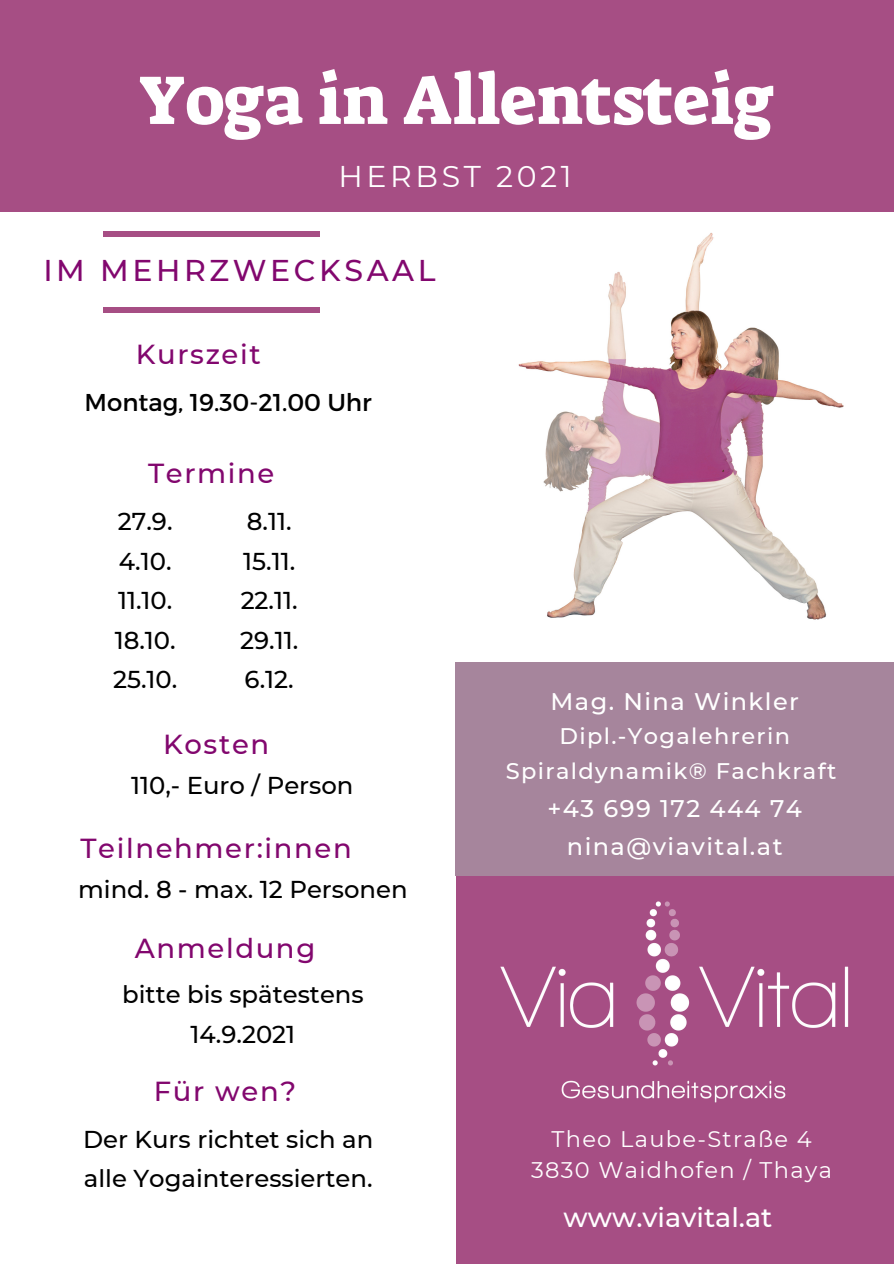
<style>
.page{position:relative;width:894px;height:1264px;background:#fff}
.page>*{position:absolute;margin:0;border:0;box-sizing:border-box;transform-origin:0 0}
.t1{font:69.9px "Suez One";color:#fff}
.t2{font:500 30px "Montserrat";letter-spacing:.12em;color:#82076e}
.t3{font:30px "Montserrat";letter-spacing:.12em;color:#fff}
.t4{font:500 27.45px "Montserrat";letter-spacing:.06em;color:#82076e}
.t5{font:500 27px "Montserrat";color:#fff}
.t6{font:500 24.3px/39.5px "Montserrat";color:#000;text-align:center}
.t7{font:24.3px "Montserrat";color:#000}
.t8{font:500 24px "Montserrat";letter-spacing:.06em;color:#fff}
.t9{font:500 22.5px "Montserrat";letter-spacing:.06em;color:#fff}
.t10{font:22.5px "Montserrat";letter-spacing:.06em;color:#fff}
</style>
<div class="page">
<div style="left:0;top:0;width:893px;height:1263px;background:#a64e84"></div>
<img style="left:455px;top:212px;width:438px;height:450px">
<div style="left:0;top:212px;width:455px;height:1051px;background:#fff"></div>
<div style="left:455px;top:662px;width:438px;height:213px;background:#a6859c"></div>
<div style="left:103px;top:231px;width:216px;height:5px;background:#a64e84"></div>
<div style="left:103px;top:307px;width:216px;height:6px;background:#a64e84"></div>
<img style="left:474px;top:875px;width:400px;height:228px">
<p class="t1" style="left:139px;top:55px;width:637px">Yoga in Allentsteig</p>
<p class="t3" style="left:338px;top:158px;width:234px">HERBST 2021</p>
<p class="t2" style="left:43px;top:252px;width:393px">IM MEHRZWECKSAAL</p>
<p class="t4" style="left:136px;top:337px;width:127px">Kurszeit</p>
<p class="t7" style="left:85px;top:386px;width:289px">Montag, 19.30-21.00 Uhr</p>
<p class="t4" style="left:148px;top:456px;width:128px">Termine</p>
<p class="t6" style="left:118px;top:502px;width:56px">27.9.</p>
<p class="t6" style="left:119px;top:541px;width:54px">4.10.</p>
<p class="t6" style="left:118px;top:580px;width:56px">11.10.</p>
<p class="t6" style="left:115px;top:620px;width:62px">18.10.</p>
<p class="t6" style="left:113px;top:659px;width:66px">25.10.</p>
<p class="t6" style="left:247px;top:502px;width:46px">8.11.</p>
<p class="t6" style="left:243px;top:541px;width:54px">15.11.</p>
<p class="t6" style="left:240px;top:580px;width:58px">22.11.</p>
<p class="t6" style="left:240px;top:620px;width:60px">29.11.</p>
<p class="t6" style="left:244px;top:659px;width:51px">6.12.</p>
<p class="t4" style="left:163px;top:727px;width:108px">Kosten</p>
<p class="t6" style="left:131px;top:765px;width:224px">110,- Euro / Person</p>
<p class="t4" style="left:80px;top:831px;width:273px">Teilnehmer:innen</p>
<p class="t6" style="left:78px;top:869px;width:331px">mind. 8 - max. 12 Personen</p>
<p class="t4" style="left:135px;top:931px;width:182px">Anmeldung</p>
<p class="t6" style="left:122px;top:975px;width:243px">bitte bis spätestens<br>14.9.2021</p>
<p class="t4" style="left:154px;top:1074px;width:144px">Für wen?</p>
<p class="t6" style="left:83px;top:1119px;width:292px;text-align:left">Der Kurs richtet sich an alle Yogainteressierten.</p>
<p class="t8" style="left:550px;top:686px;width:250px">Mag. Nina Winkler</p>
<p class="t9" style="left:559px;top:721px;width:232px">Dipl.-Yogalehrerin</p>
<p class="t9" style="left:505px;top:756px;width:332px">Spiraldynamik® Fachkraft</p>
<p class="t8" style="left:547px;top:793px;width:256px">+43 699 172 444 74</p>
<p class="t8" style="left:566px;top:831px;width:217px">nina@viavital.at</p>
<p class="t10" style="left:551px;top:1124px;width:262px">Theo Laube-Straße 4</p>
<p class="t10" style="left:531px;top:1156px;width:302px">3830 Waidhofen / Thaya</p>
<p class="t5" style="left:563px;top:1200px;width:210px">www.viavital.at</p>
</div>
